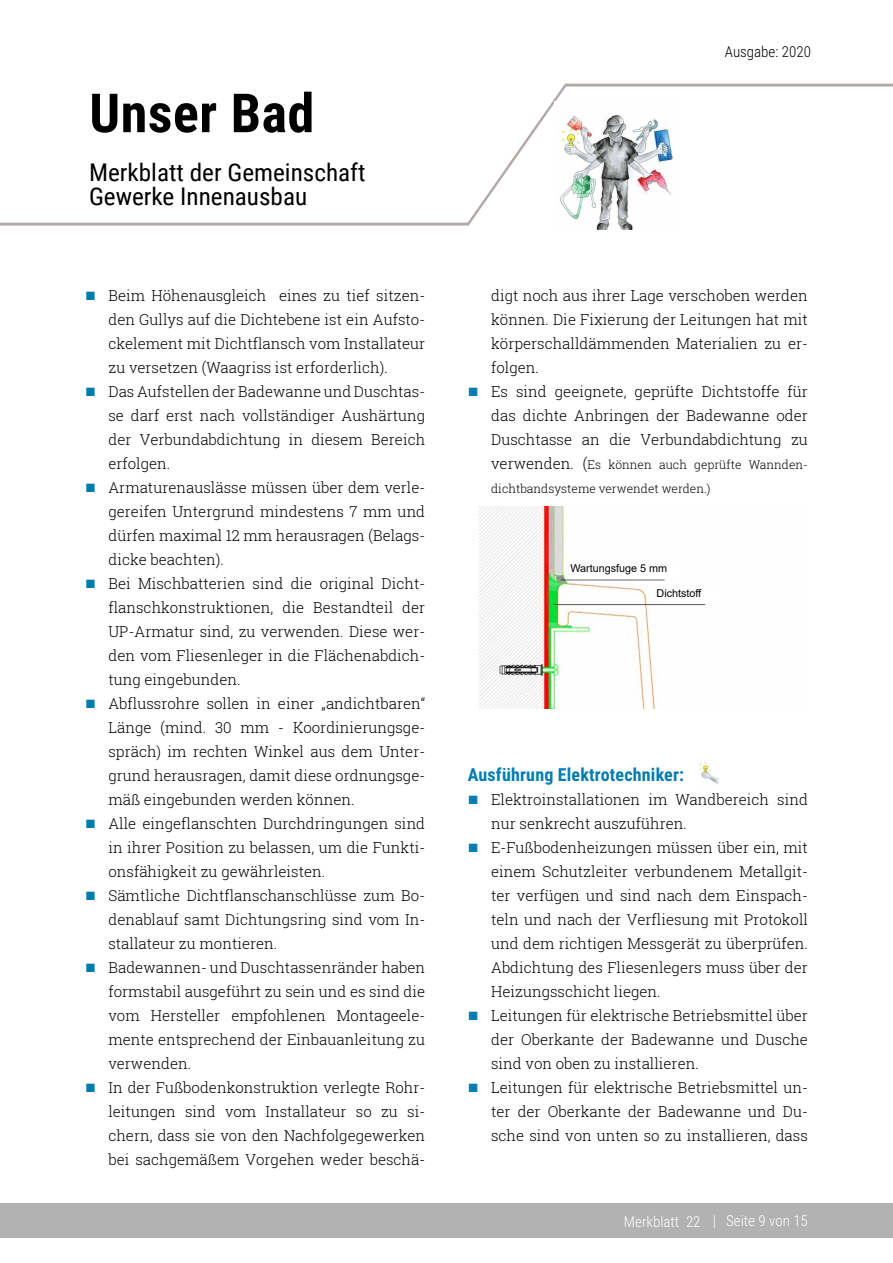
<style>
.page{position:relative;width:893px;height:1263px;background:#fff}
.page>*{position:absolute;margin:0;border:0;box-sizing:border-box;transform-origin:0 0}
.t1{font:700 54px "Roboto Condensed";letter-spacing:.01em;color:#000}
.t2{font:24.3px/24px "Roboto Condensed";color:#000}
.t3{font:700 18px "Roboto Condensed";letter-spacing:.01em;color:#007cb0}
.t4{font:300 15px/24px "Roboto Slab";color:#000;text-align:justify}
.t5{font:300 15px "Roboto Condensed";color:#fff}
.t6{font:300 15px "Roboto Condensed";color:#000}
.t7{font:300 12px/24px "Roboto Slab";color:#000}
.t8{font:10.8px "Arial";color:#000}
.s1{font-family:"Arial";font-weight:400;font-size:18px;color:#007cb0}
.s2{font-size:15px}
</style>
<div class="page">
<svg style="left:0;top:83px;width:893px;height:143px"></svg>
<div style="left:0;top:1203px;width:893px;height:34px;background:#b3b2b2"></div>
<img style="left:555px;top:102px;width:124px;height:128px">
<img style="left:699px;top:761px;width:20px;height:23px">
<img style="left:479px;top:506px;width:227px;height:203px">
<div style="left:657px;top:592px;width:68px;height:10px;background:#fff"></div>
<div style="left:570px;top:567px;width:109px;height:12px;background:#fff"></div>
<h1 class="t1" style="left:89px;top:75px;width:226px">Unser Bad</h1>
<h2 class="t2" style="left:89px;top:160px;width:278px">Merkblatt der Gemeinschaft<br>Gewerke Innenausbau</h2>
<p class="t4" style="left:108px;top:283px;width:318px;text-indent:-23px"><span class="s1">■</span> Beim Höhenausgleich eines zu tief sitzen&shy;den Gullys auf die Dichtebene ist ein Aufsto&shy;ckelement mit Dichtflansch vom Installateur zu versetzen (Waagriss ist erforderlich).</p>
<p class="t4" style="left:108px;top:379px;width:318px;text-indent:-23px"><span class="s1">■</span> Das Aufstellen der Badewanne und Duschtas&shy;se darf erst nach vollständiger Aushärtung der Verbundabdichtung in diesem Bereich erfolgen.</p>
<p class="t4" style="left:108px;top:475px;width:318px;text-indent:-23px"><span class="s1">■</span> Armaturenauslässe müssen über dem verle&shy;gereifen Untergrund mindestens 7 mm und dürfen maximal 12 mm herausragen (Belags&shy;dicke beachten).</p>
<p class="t4" style="left:108px;top:571px;width:318px;text-indent:-23px"><span class="s1">■</span> Bei Mischbatterien sind die original Dicht&shy;flanschkonstruktionen, die Bestandteil der UP-Armatur sind, zu verwenden. Diese wer&shy;den vom Fliesenleger in die Flächenabdich&shy;tung eingebunden.</p>
<p class="t4" style="left:108px;top:691px;width:318px;text-indent:-23px"><span class="s1">■</span> Abflussrohre sollen in einer „andichtbaren“ Länge (mind. 30 mm - Koordinierungsge&shy;spräch) im rechten Winkel aus dem Unter&shy;grund herausragen, damit diese ordnungsge&shy;mäß eingebunden werden können.</p>
<p class="t4" style="left:108px;top:811px;width:318px;text-indent:-23px"><span class="s1">■</span> Alle eingeflanschten Durchdringungen sind in ihrer Position zu belassen, um die Funkti&shy;onsfähigkeit zu gewährleisten.</p>
<p class="t4" style="left:108px;top:883px;width:318px;text-indent:-23px"><span class="s1">■</span> Sämtliche Dichtflanschanschlüsse zum Bo&shy;denablauf samt Dichtungsring sind vom In&shy;stallateur zu montieren.</p>
<p class="t4" style="left:108px;top:955px;width:318px;text-indent:-23px"><span class="s1">■</span> Badewannen- und Duschtassenränder haben formstabil ausgeführt zu sein und es sind die vom Hersteller empfohlenen Montageele&shy;mente entsprechend der Einbauanleitung zu verwenden.</p>
<p class="t4" style="left:108px;top:1075px;width:318px;text-indent:-23px"><span class="s1">■</span> In der Fußbodenkonstruktion verlegte Rohr&shy;leitungen sind vom Installateur so zu si&shy;chern, dass sie von den Nachfolgegewerken bei sachgemäßem Vorgehen weder beschä-</p>
<p class="t6" style="left:725px;top:41px;width:88px">Ausgabe: 2020</p>
<p class="t4" style="left:491px;top:283px;width:318px">digt noch aus ihrer Lage verschoben werden können. Die Fixierung der Leitungen hat mit körperschalldämmenden Materialien zu er&shy;folgen.</p>
<p class="t4" style="left:491px;top:379px;width:318px;text-indent:-23px"><span class="s1">■</span> Es sind geeignete, geprüfte Dichtstoffe für das dichte Anbringen der Badewanne oder Duschtasse an die Verbundabdichtung zu</p>
<p class="t7" style="left:491px;top:452px;width:318px"><span class="s2">verwenden. (</span>Es können auch geprüfte Wannden&shy;dichtbandsysteme verwendet werden.)</p>
<p class="t8" style="left:570px;top:561px;width:98px">Wartungsfuge 5 mm</p>
<p class="t8" style="left:657px;top:586px;width:47px">Dichtstoff</p>
<p class="t3" style="left:468px;top:762px;width:218px">Ausführung Elektrotechniker:</p>
<p class="t4" style="left:491px;top:787px;width:318px;text-indent:-23px"><span class="s1">■</span> Elektroinstallationen im Wandbereich sind nur senkrecht auszuführen.</p>
<p class="t4" style="left:491px;top:835px;width:318px;text-indent:-23px"><span class="s1">■</span> E-Fußbodenheizungen müssen über ein, mit einem Schutzleiter verbundenem Metallgit&shy;ter verfügen und sind nach dem Einspach&shy;teln und nach der Verfliesung mit Protokoll und dem richtigen Messgerät zu überprüfen.<br>Abdichtung des Fliesenlegers muss über der Heizungsschicht liegen.</p>
<p class="t4" style="left:491px;top:1003px;width:318px;text-indent:-23px"><span class="s1">■</span> Leitungen für elektrische Betriebsmittel über der Oberkante der Badewanne und Dusche sind von oben zu installieren.</p>
<p class="t4" style="left:491px;top:1075px;width:318px;text-indent:-23px"><span class="s1">■</span> Leitungen für elektrische Betriebsmittel un&shy;ter der Oberkante der Badewanne und Du&shy;sche sind von unten so zu installieren, dass</p>
<p class="t5" style="left:624px;top:1210px;width:186px">Merkblatt 22 | Seite 9 von 15</p>
</div>
